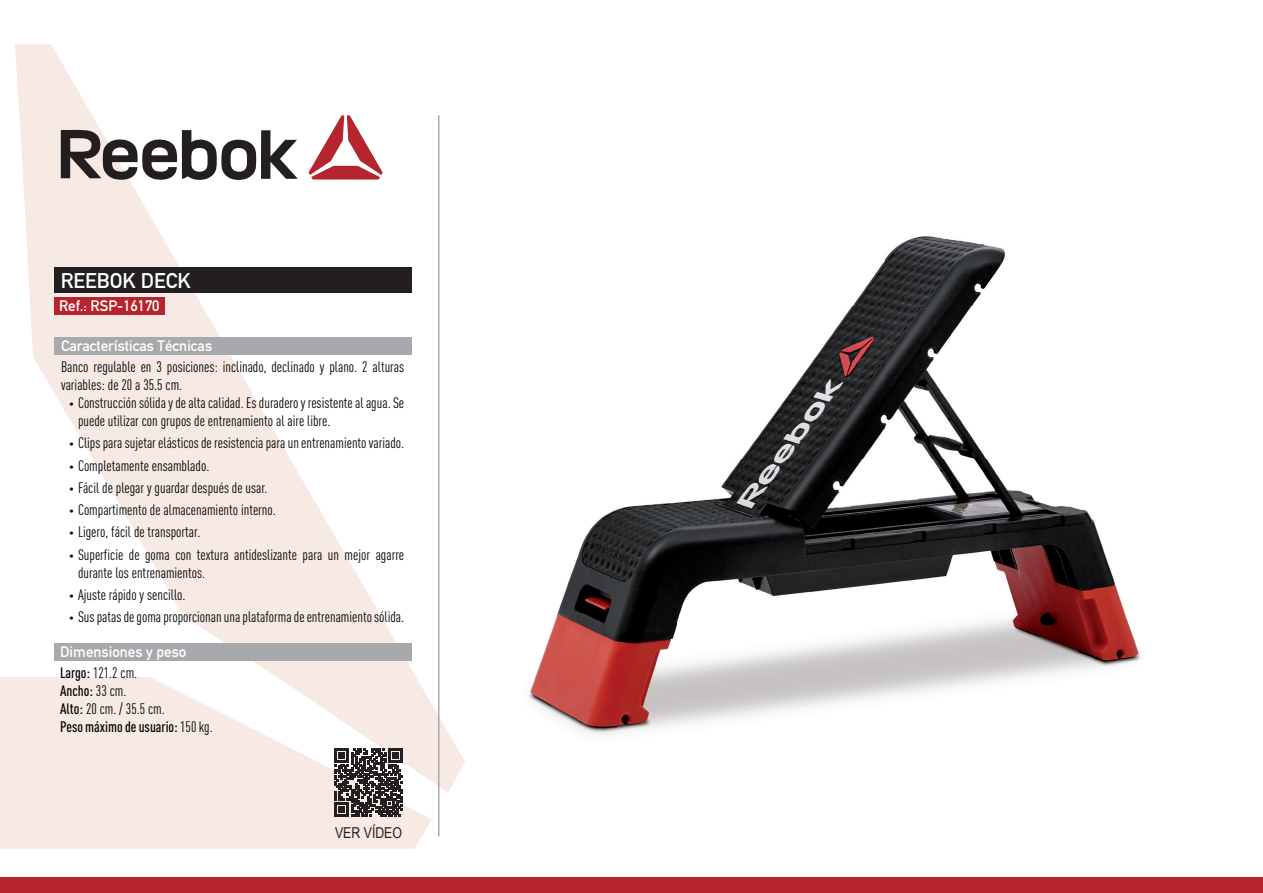
<style>
.page{position:relative;width:1263px;height:893px;background:#fff}
.page>*{position:absolute;margin:0;border:0;box-sizing:border-box;transform-origin:0 0}
.t1{font:700 21px "DIN Alternate";color:#fff}
.t2{font:condensed 15px/18px "DINOT";color:#000}
.t3{font:500 condensed 15px/18px "DINOT";color:#000}
.t4{font:700 15px "DIN Alternate";color:#fff}
.t5{font:15px "Arial Narrow";color:#231f20}
.s1{font-family:"Myriad Pro";font-stretch:normal}
.s2{font-weight:400}
</style>
<div class="page">
<svg style="left:15px;top:44px;width:450px;height:749px"></svg>
<svg style="left:0;top:677px;width:432px;height:172px;background:#f8ece7"></svg>
<div style="left:0;top:878px;width:1263px;height:15px;background:#b6252d"></div>
<div style="left:54px;top:268px;width:357px;height:25px;background:#231f20"></div>
<div style="left:54px;top:643px;width:357px;height:17px;background:#a8a9ad"></div>
<div style="left:54px;top:337px;width:357px;height:17px;background:#a8a9ad"></div>
<div style="left:54px;top:297px;width:110px;height:17px;background:#b6252d"></div>
<hr style="left:438px;top:115px;width:1px;height:721px;background:#a8a9ad">
<svg style="left:61px;top:129px;width:237px;height:52px"></svg>
<svg style="left:308px;top:115px;width:75px;height:65px"></svg>
<svg style="left:334px;top:748px;width:69px;height:69px;background:#5a5656"></svg>
<img style="left:529px;top:236px;width:612px;height:499px">
<h1 class="t1" style="left:61px;top:265px;width:131px">REEBOK DECK</h1>
<p class="t4" style="left:59px;top:294px;width:102px">Ref.: RSP-16170</p>
<p class="t4" style="left:61px;top:334px;width:153px">Características Técnicas</p>
<p class="t2" style="left:61px;top:358px;width:345px">Banco regulable en 3 posiciones: inclinado, declinado y plano. 2 alturas variables: de 20 a 35.5 cm.</p>
<p class="t2" style="left:78px;top:394px;width:328px;text-indent:-9px"><span class="s1">•</span> Construcción sólida y de alta calidad. Es duradero y resistente al agua. Se puede utilizar con grupos de entrenamiento al aire libre.</p>
<p class="t2" style="left:70px;top:434px;width:336px"><span class="s1">•</span> Clips para sujetar elásticos de resistencia para un entrenamiento variado.</p>
<p class="t2" style="left:70px;top:456px;width:141px"><span class="s1">•</span> Completamente ensamblado.</p>
<p class="t2" style="left:70px;top:478px;width:200px"><span class="s1">•</span> Fácil de plegar y guardar después de usar.</p>
<p class="t2" style="left:70px;top:501px;width:208px"><span class="s1">•</span> Compartimento de almacenamiento interno.</p>
<p class="t2" style="left:70px;top:523px;width:132px"><span class="s1">•</span> Ligero, fácil de transportar.</p>
<p class="t2" style="left:78px;top:545px;width:328px;text-indent:-9px"><span class="s1">•</span> Superficie de goma con textura antideslizante para un mejor agarre durante los entrenamientos.</p>
<p class="t2" style="left:70px;top:585px;width:117px"><span class="s1">•</span> Ajuste rápido y sencillo.</p>
<p class="t2" style="left:70px;top:608px;width:336px"><span class="s1">•</span> Sus patas de goma proporcionan una plataforma de entrenamiento sólida.</p>
<p class="t4" style="left:60px;top:640px;width:128px">Dimensiones y peso</p>
<p class="t3" style="left:60px;top:664px;width:154px">Largo: <span class="s2">121.2 cm.<br></span>Ancho: <span class="s2">33 cm.<br></span>Alto: <span class="s2">20 cm. / 35.5 cm.<br></span>Peso máximo de usuario: <span class="s2">150 kg.</span></p>
<p class="t5" style="left:335px;top:822px;width:68px">VER VÍDEO</p>
</div>
